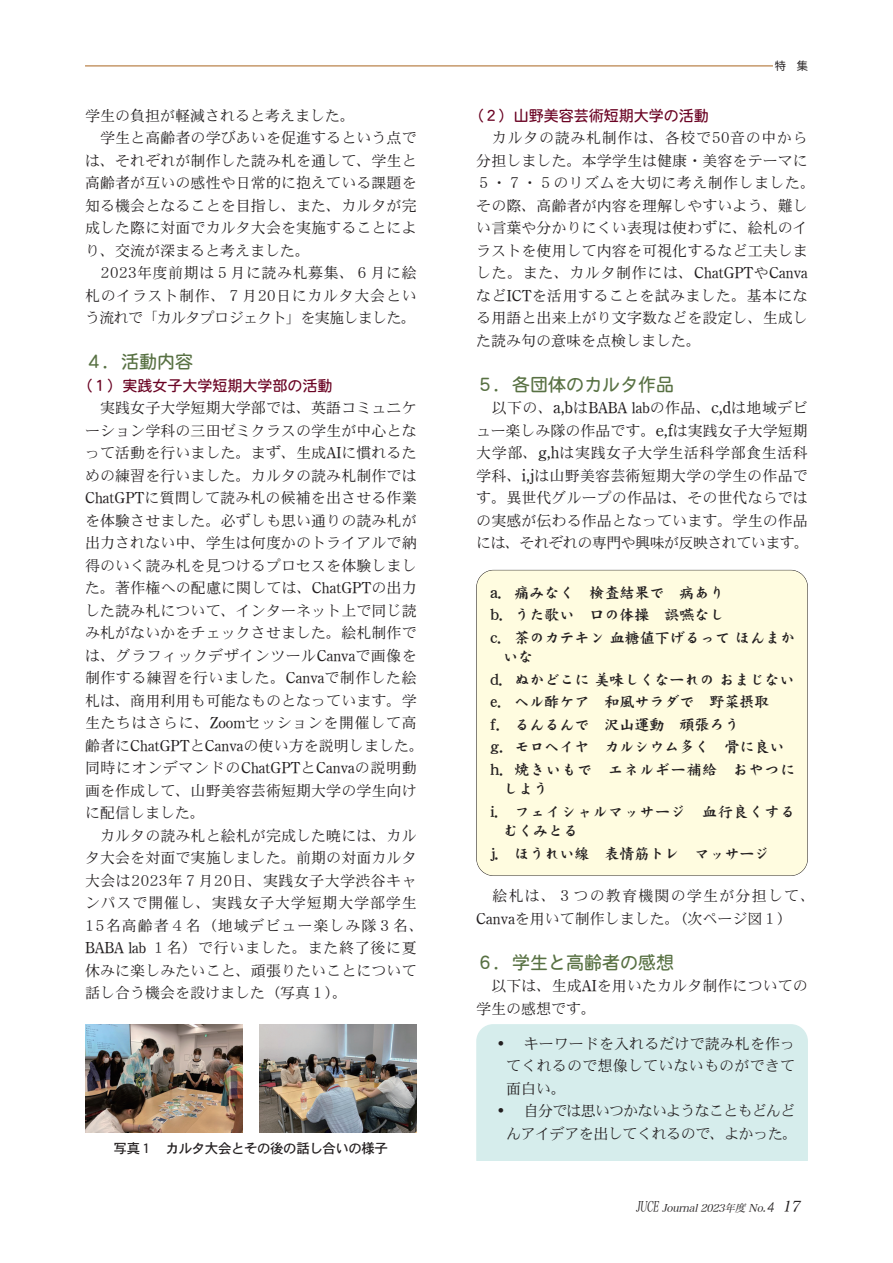
<style>
.page{position:relative;width:893px;height:1263px;background:#fff}
.page>*{position:absolute;margin:0;border:0;box-sizing:border-box;transform-origin:0 0}
.t1{font:18px "DFHS Maru Gothic W4 MP RKSJ H";color:#587143}
.t2{font:15px/22.5px "DFHS Mincho W3 MP RKSJ H";letter-spacing:.005em;color:#231f20}
.t3{font:15px/22.5px "DF Kai Sho Bd MP RKSJ H";color:#231f20}
.t4{font:15px/22.5px "DFHS Mincho W3 MP RKSJ H";letter-spacing:.08em;color:#231f20}
.t5{font:15px "DFHS Maru Gothic W4 MP RKSJ H";color:#6a0323}
.t6{font:15px "DFHS Mincho W3 MP RKSJ H";letter-spacing:-.045em;color:#231f20}
.t7{font:15px "DFHS Mincho W3 MP RKSJ H";letter-spacing:.04em;color:#231f20}
.t8{font:15px "DFHS Mincho W3 MP RKSJ H";letter-spacing:.045em;color:#231f20}
.t9{font:15px/22.5px "DF Kai Sho Bd MP RKSJ H";letter-spacing:.04em;color:#231f20}
.t10{font:15px "DFHS Mincho W3 MP RKSJ H";letter-spacing:-.05em;color:#231f20}
.t11{font:15px "DFHS Mincho W3 MP RKSJ H";letter-spacing:-.03em;color:#231f20}
.t12{font:13.5px "Heisei Kaku Gothic W5";letter-spacing:-.035em;color:#231f20}
.t13{font:11.25px "Hira Maru Pro W4";color:#231f20}
.t14{font:italic 10.5px "Hira Min Pro W3";color:#231f20}
.s1{font-family:"Century Oldstyle Roman"}
.s2{font-family:"Century Oldstyle Roman";font-size:16.5px}
.s3{font-family:"Hira Kaku Std W8"}
.s4{font-style:normal;font-size:14.4px}
.s5{font-family:"Hira Kaku Pro W3";font-size:12.6px}
.s6{font-size:15px}
</style>
<div class="page">
<div style="left:476px;top:570px;width:332px;height:306px;background:#fffce0;border-radius:17px"></div>
<div style="left:476px;top:570px;width:332px;height:306px;border:1px solid #231f20;border-radius:17px"></div>
<div style="left:476px;top:1024px;width:332px;height:152px;background:#d6edec;border-radius:17px"></div>
<hr style="left:85px;top:66px;width:723px;height:1px;background:#a96520">
<div style="left:774px;top:60px;width:34px;height:14px;background:#fff"></div>
<img style="left:85px;top:1025px;width:157px;height:108px">
<img style="left:259px;top:1025px;width:158px;height:108px">
<div style="left:469px;top:1162px;width:353px;height:21px;background:#fff"></div>
<p class="t2" style="left:85px;top:104px;width:272px">学生の負担が軽減されると考えました。</p>
<p class="t2" style="left:100px;top:127px;width:318px">学生と高齢者の学びあいを促進するという点で</p>
<p class="t2" style="left:85px;top:149px;width:333px">は、それぞれが制作した読み札を通して、学生と</p>
<p class="t2" style="left:85px;top:172px;width:333px">高齢者が互いの感性や日常的に抱えている課題を</p>
<p class="t2" style="left:85px;top:194px;width:333px">知る機会となることを目指し、また、カルタが完</p>
<p class="t2" style="left:85px;top:217px;width:333px">成した際に対面でカルタ大会を実施することによ</p>
<p class="t2" style="left:85px;top:239px;width:227px">り、交流が深まると考えました。</p>
<p class="t7" style="left:101px;top:265px;width:318px">2023年度前期は５月に読み札募集、６月に絵</p>
<p class="t8" style="left:85px;top:288px;width:333px">札のイラスト制作、７月20日にカルタ大会とい</p>
<p class="t6" style="left:85px;top:310px;width:332px">う流れで「カルタプロジェクト」を実施しました。</p>
<p class="t1" style="left:85px;top:353px;width:110px">４．活動内容</p>
<p class="t5" style="left:78px;top:378px;width:257px">（１）実践女子大学短期大学部の活動</p>
<p class="t2" style="left:85px;top:397px;width:341px;text-indent:15px">実践女子大学短期大学部では、英語コミュニケーション学科の三田ゼミクラスの学生が中心となって活動を行いました。まず、生成<span class="s1">AI</span>に慣れるための練習を行いました。カルタの読み札制作では<br><span class="s1">ChatGPT</span>に質問して読み札の候補を出させる作業を体験させました。必ずしも思い通りの読み札が出力されない中、学生は何度かのトライアルで納得のいく読み札を見つけるプロセスを体験しました。著作権への配慮に関しては、<span class="s1">ChatGPT</span>の出力した読み札について、インターネット上で同じ読み札がないかをチェックさせました。絵札制作では、グラフィックデザインツール<span class="s1">Canva</span>で画像を制作する練習を行いました。<span class="s1">Canva</span>で制作した絵札は、商用利用も可能なものとなっています。学生たちはさらに、<span class="s1">Zoom</span>セッションを開催して高齢者に<span class="s1">ChatGPT</span>と<span class="s1">Canva</span>の使い方を説明しました。同時にオンデマンドの<span class="s1">ChatGPT</span>と<span class="s1">Canva</span>の説明動画を作成して、山野美容芸術短期大学の学生向けに配信しました。</p>
<p class="t2" style="left:85px;top:824px;width:341px;text-indent:15px">カルタの読み札と絵札が完成した暁には、カルタ大会を対面で実施しました。前期の対面カルタ大会は2023年７月20日、実践女子大学渋谷キャンパスで開催し、実践女子大学短期大学部学生<br>15名高齢者４名（地域デビュー楽しみ隊３名、<br><span class="s1">BABA lab</span> １名）で行いました。また終了後に夏休みに楽しみたいこと、頑張りたいことについて話し合う機会を設けました（写真１）。</p>
<p class="t12" style="left:114px;top:1142px;width:276px">写真１ カルタ大会とその後の話し合いの様子</p>
<p class="t13" style="left:775px;top:56px;width:35px">特 集</p>
<p class="t5" style="left:469px;top:108px;width:241px">（２）山野美容芸術短期大学の活動</p>
<p class="t2" style="left:476px;top:127px;width:341px;text-indent:16px">カルタの読み札制作は、各校で50音の中から分担しました。本学学生は健康・美容をテーマに<br>５・７・５のリズムを大切に考え制作しました。その際、高齢者が内容を理解しやすいよう、難しい言葉や分かりにくい表現は使わずに、絵札のイラストを使用して内容を可視化するなど工夫しました。また、カルタ制作には、<span class="s1">ChatGPT</span>や<span class="s1">Canva</span>など<span class="s1">ICT</span>を活用することを試みました。基本になる用語と出来上がり文字数などを設定し、生成した読み句の意味を点検しました。</p>
<p class="t1" style="left:476px;top:375px;width:200px">５．各団体のカルタ作品</p>
<p class="t2" style="left:476px;top:397px;width:334px;text-align:justify;text-indent:15px">以下の、<span class="s2">a,b</span>は<span class="s1">BABA lab</span>の作品、<span class="s2">c,d</span>は地域デビュー楽しみ隊の作品です。<span class="s2">e,f</span>は実践女子大学短期大学部、<span class="s2">g,h</span>は実践女子大学生活科学部食生活科学科、<span class="s2">i,j</span>は山野美容芸術短期大学の学生の作品です。異世代グループの作品は、その世代ならではの実感が伝わる作品となっています。学生の作品には、それぞれの専門や興味が反映されています。</p>
<p class="t3" style="left:490px;top:581px;width:306px">a．痛みなく 検査結果で 病あり<br>b．うた歌い 口の体操 誤嚥なし<br>c．茶のカテキン血糖値下げるってほんまか</p>
<p class="t3" style="left:490px;top:645px;width:306px;text-indent:13px">いな<br>d．ぬかどこに美味しくなーれのおまじないe．ヘル酢ケア 和風サラダで 野菜摂取<br>f．るんるんで 沢山運動 頑張ろう<br>g．モロヘイヤ カルシウム多く 骨に良いh．焼きいもで エネルギー補給 おやつに</p>
<p class="t9" style="left:490px;top:777px;width:306px;text-indent:13px">しよう<br>i．フェイシャルマッサージ 血行良くする</p>
<p class="t3" style="left:490px;top:819px;width:281px;text-indent:13px">むくみとる<br>j．ほうれい線 表情筋トレ マッサージ</p>
<p class="t4" style="left:476px;top:884px;width:341px;text-indent:16px">絵札は、３つの教育機関の学生が分担して、<br><span class="s1">Canva</span>を用いて制作しました。（次ページ図１）</p>
<p class="t1" style="left:476px;top:953px;width:200px">６．学生と高齢者の感想</p>
<p class="t2" style="left:476px;top:974px;width:333px;text-indent:15px">以下は、生成<span class="s1">AI</span>を用いたカルタ制作についての学生の感想です。</p>
<p class="t2" style="left:493px;top:1032px;width:303px"><span class="s3">・</span> キーワードを入れるだけで読み札を作っ</p>
<p class="t2" style="left:506px;top:1055px;width:290px">てくれるので想像していないものができて</p>
<p class="t2" style="left:506px;top:1077px;width:61px">面白い。</p>
<p class="t10" style="left:493px;top:1103px;width:303px"><span class="s3">・</span> 自分では思いつかないようなこともどんど</p>
<p class="t11" style="left:506px;top:1126px;width:293px">んアイデアを出してくれるので、よかった。</p>
<p class="t14" style="left:636px;top:1199px;width:170px"><span class="s4">JUCE</span> Journal 2023年度 No.<span class="s5">4</span> <span class="s6">17</span></p>
</div>
